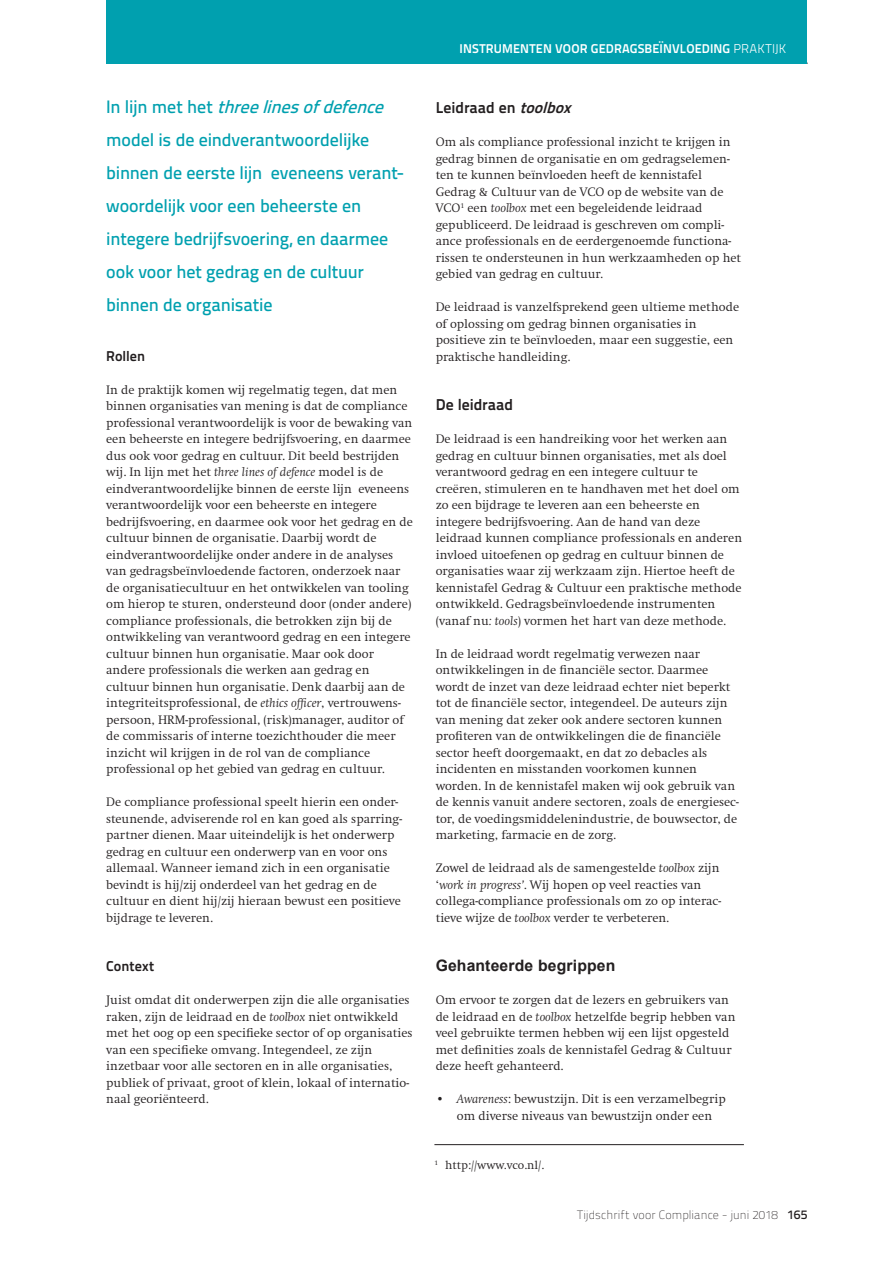
<style>
.page{position:relative;width:893px;height:1263px;background:#fff}
.page>*{position:absolute;margin:0;border:0;box-sizing:border-box;transform-origin:0 0}
.t1{font:500 18px/33px "Titillium Text 22 L";letter-spacing:-.01em;color:#00a0af}
.t2{font:700 15.75px "Titillium Text 22 L";color:#231f20}
.t3{font:700 15.75px "Arial";letter-spacing:.005em;color:#231f20}
.t4{font:700 14.25px "Titillium Text 22 L";letter-spacing:.005em;color:#231f20}
.t5{font:300 12.75px/16.5px "Swift";color:#231f20}
.t6{font:700 12.75px "Titillium Text 22 L";letter-spacing:.01em;color:#fff}
.t7{font:100 12px "Titillium Text 22 L";letter-spacing:.005em;color:#231f20}
.t8{font:300 12px "Swift";color:#231f20}
.s1{font-style:italic}
.s2{font-weight:300}
.s3{font-weight:500;font-size:12.75px}
</style>
<div class="page">
<hr style="left:106px;top:63px;width:702px;height:1px;background:#231f20">
<div style="left:106px;top:0;width:700px;height:64px;background:#00a0af"></div>
<hr style="left:434px;top:1144px;width:310px;height:1px;background:#231f20">
<p class="t1" style="left:106px;top:92px;width:300px">I n l i j n m e t h e t <span class="s1">three lines of defence </span>model is de eindverantwoordelijke binnen de eerste lijn eveneens verant&shy;woordelijk voor een beheerste en integere bedrijfsvoering, en daarmee ook voor het gedrag en de cultuur binnen de organisatie</p>
<p class="t4" style="left:106px;top:351px;width:40px">Rollen</p>
<p class="t5" style="left:106px;top:383px;width:308px">In de praktijk komen wij regelmatig tegen, dat men binnen organisaties van mening is dat de compliance professional verantwoordelijk is voor de bewaking van een beheerste en integere bedrijfsvoering, en daarmee dus ook voor gedrag en cultuur. Dit beeld bestrijden wij. In lijn met het <span class="s1">three lines of defence</span> model is de eindverantwoordelijke binnen de eerste lijn eveneens verantwoordelijk voor een beheerste en integere bedrijfsvoering, en daarmee ook voor het gedrag en de cultuur binnen de organisatie. Daarbij wordt de eindverantwoordelijke onder andere in de analyses van gedragsbeïnvloedende factoren, onderzoek naar de organisatiecultuur en het ontwikkelen van tooling om hierop te sturen, ondersteund door (onder andere) compliance professionals, die betrokken zijn bij de ontwikkeling van verantwoord gedrag en een integere cultuur binnen hun organisatie. Maar ook door andere professionals die werken aan gedrag en cultuur binnen hun organisatie. Denk daarbij aan de integriteitsprofessional, de <span class="s1">ethics officer</span>, vertrouwens&shy;persoon, HRM-professional, (risk)manager, auditor of de commissaris of interne toezichthouder die meer inzicht wil krijgen in de rol van de compliance professional op het gebied van gedrag en cultuur.</p>
<p class="t5" style="left:106px;top:795px;width:297px">De compliance professional speelt hierin een onder&shy;steunende, adviserende rol en kan goed als sparring&shy;partner dienen. Maar uiteindelijk is het onderwerp gedrag en cultuur een onderwerp van en voor ons allemaal. Wanneer iemand zich in een organisatie bevindt is hij/zij onderdeel van het gedrag en de cultuur en dient hij/zij hieraan bewust een positieve bijdrage te leveren.</p>
<p class="t4" style="left:106px;top:961px;width:50px">Context</p>
<p class="t5" style="left:106px;top:993px;width:308px">Juist omdat dit onderwerpen zijn die alle organisaties raken, zijn de leidraad en de <span class="s1">toolbox</span> niet ontwikkeld met het oog op een specifieke sector of op organisaties van een specifieke omvang. Integendeel, ze zijn inzetbaar voor alle sectoren en in alle organisaties, publiek of privaat, groot of klein, lokaal of internatio&shy;naal georiënteerd.</p>
<p class="t6" style="left:460px;top:44px;width:328px">INSTRUMENTEN VOOR GEDRAGSBEÏNVLOEDING <span class="s2">PRAKTIJK</span></p>
<p class="t2" style="left:436px;top:102px;width:140px">Leidraad en <span class="s1">toolbox</span></p>
<p class="t5" style="left:436px;top:135px;width:307px">Om als compliance professional inzicht te krijgen in gedrag binnen de organisatie en om gedragselemen&shy;ten te kunnen beïnvloeden heeft de kennistafel Gedrag &amp; Cultuur van de VCO op de website van de VCO<sup>1</sup> een <span class="s1">toolbox</span> met een begeleidende leidraad gepubliceerd. De leidraad is geschreven om compli&shy;ance professionals en de eerdergenoemde functiona&shy;rissen te ondersteunen in hun werkzaamheden op het gebied van gedrag en cultuur.</p>
<p class="t5" style="left:436px;top:300px;width:305px">De leidraad is vanzelfsprekend geen ultieme methode of oplossing om gedrag binnen organisaties in positieve zin te beïnvloeden, maar een suggestie, een praktische handleiding.</p>
<p class="t2" style="left:436px;top:399px;width:79px">De leidraad</p>
<p class="t5" style="left:436px;top:432px;width:308px">De leidraad is een handreiking voor het werken aan gedrag en cultuur binnen organisaties, met als doel verantwoord gedrag en een integere cultuur te creëren, stimuleren en te handhaven met het doel om zo een bijdrage te leveren aan een beheerste en integere bedrijfsvoering. Aan de hand van deze leidraad kunnen compliance professionals en anderen invloed uitoefenen op gedrag en cultuur binnen de organisaties waar zij werkzaam zijn. Hiertoe heeft de kennistafel Gedrag &amp; Cultuur een praktische methode ontwikkeld. Gedragsbeïnvloedende instrumenten (vanaf nu<span class="s1">: tools</span>) vormen het hart van deze methode.</p>
<p class="t5" style="left:436px;top:646px;width:305px">In de leidraad wordt regelmatig verwezen naar ontwikkelingen in de financiële sector. Daarmee wordt de inzet van deze leidraad echter niet beperkt tot de financiële sector, integendeel. De auteurs zijn van mening dat zeker ook andere sectoren kunnen profiteren van de ontwikkelingen die de financiële sector heeft doorgemaakt, en dat zo debacles als incidenten en misstanden voorkomen kunnen worden. In de kennistafel maken wij ook gebruik van de kennis vanuit andere sectoren, zoals de energiesec&shy;tor, de voedingsmiddelenindustrie, de bouwsector, de marketing, farmacie en de zorg.</p>
<p class="t5" style="left:436px;top:861px;width:287px">Zowel de leidraad als de samengestelde <span class="s1">toolbox</span> zijn ‘<span class="s1">work in progress’</span>. Wij hopen op veel reacties van collega-compliance professionals om zo op interac&shy;tieve wijze de <span class="s1">toolbox</span> verder te verbeteren.</p>
<p class="t3" style="left:436px;top:957px;width:181px">Gehanteerde begrippen</p>
<p class="t5" style="left:436px;top:993px;width:301px">Om ervoor te zorgen dat de lezers en gebruikers van de leidraad en de <span class="s1">toolbox</span> hetzelfde begrip hebben van veel gebruikte termen hebben wij een lijst opgesteld met definities zoals de kennistafel Gedrag &amp; Cultuur deze heeft gehanteerd.</p>
<p class="t5" style="left:436px;top:1092px;width:292px;text-align:center">• <span class="s1">Awareness</span>: bewustzijn. Dit is een verzamelbegrip om diverse niveaus van bewustzijn onder een</p>
<p class="t8" style="left:434px;top:1160px;width:111px"><sup>1</sup> http://www.vco.nl/.</p>
<p class="t7" style="left:577px;top:1207px;width:232px">Tijdschrift voor Compliance - juni 2018 <span class="s3">165</span></p>
</div>
